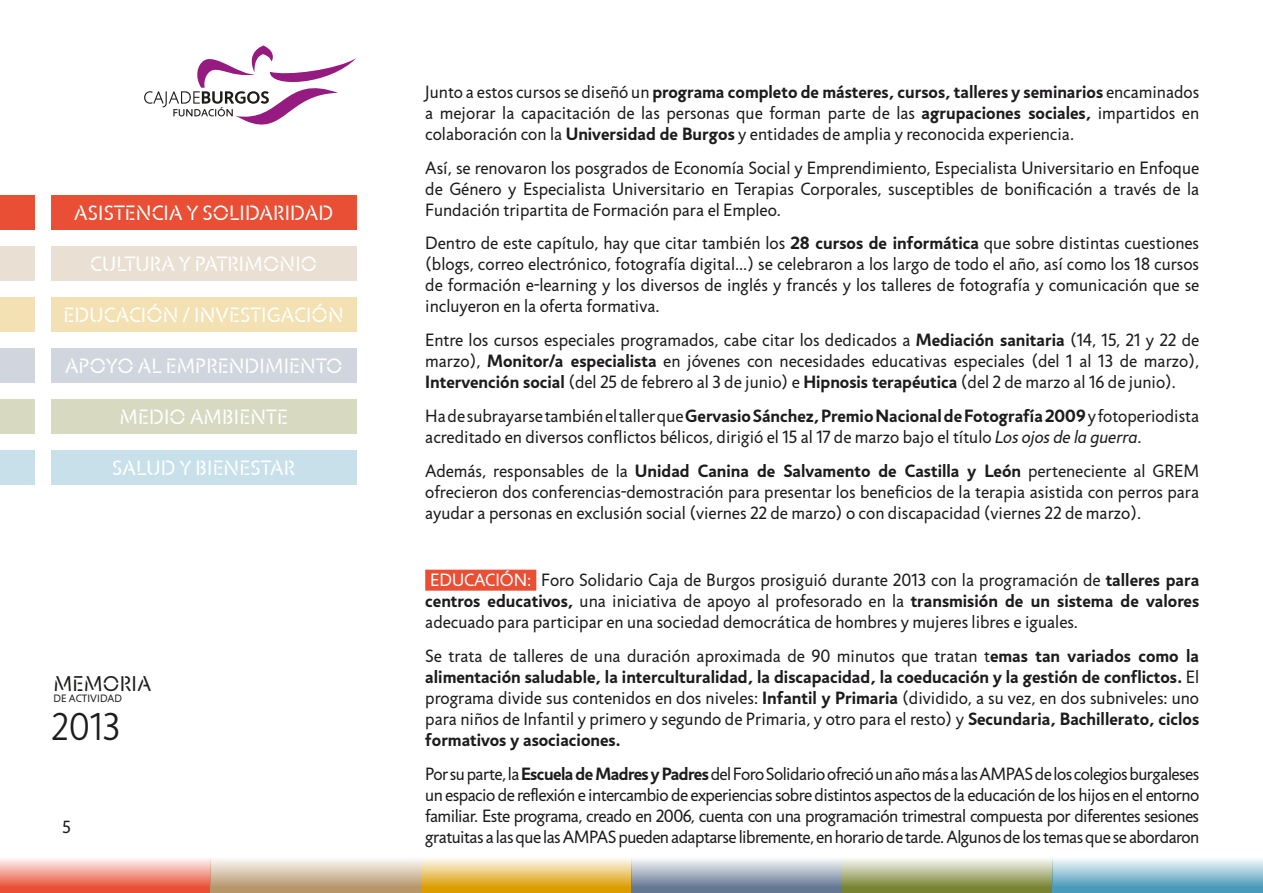
<style>
.page{position:relative;width:1263px;height:893px;background:#fff}
.page>*{position:absolute;margin:0;border:0;box-sizing:border-box;transform-origin:0 0}
.t1{font:300 39.3px "Jigsaw";color:#1d1d1b}
.t2{font:21.6px "Jigsaw Stencil";letter-spacing:.01em;color:#1d1d1b}
.t3{font:21px "Jigsaw Stencil";letter-spacing:.01em;color:#fff}
.t4{font:18px/21px "Jigsaw";color:#1d1b1d;text-align:justify}
.t5{font:18px "Jigsaw";color:#1d1d1b}
.t6{font:10.8px "Jigsaw";letter-spacing:.01em;color:#1d1d1b}
.s1{font-weight:700}
.s2{font-style:italic}
.s3{color:#fff}
</style>
<div class="page">
<svg style="left:144px;top:46px;width:212px;height:79px"></svg>
<svg style="left:0;top:859px;width:210px;height:34px"></svg>
<div style="left:210px;top:857px;width:211px;height:36px;background:linear-gradient(to bottom,#fcfbf9,#b08c5c)"></div>
<div style="left:421px;top:857px;width:210px;height:36px;background:linear-gradient(to bottom,#fdfbf6,#d99400)"></div>
<svg style="left:631px;top:858px;width:211px;height:35px"></svg>
<svg style="left:842px;top:859px;width:210px;height:34px"></svg>
<svg style="left:1052px;top:858px;width:211px;height:35px"></svg>
<div style="left:51px;top:196px;width:305px;height:34px;background:#e94f35"></div>
<div style="left:51px;top:247px;width:305px;height:34px;background:#e9dfd2"></div>
<div style="left:51px;top:298px;width:305px;height:34px;background:#f4e1b3"></div>
<div style="left:51px;top:349px;width:305px;height:34px;background:#d1d6de"></div>
<div style="left:51px;top:400px;width:305px;height:34px;background:#d7dac1"></div>
<div style="left:51px;top:451px;width:305px;height:34px;background:#c8e0ea"></div>
<div style="left:0;top:196px;width:34px;height:34px;background:#e94f35"></div>
<div style="left:0;top:247px;width:34px;height:34px;background:#e9dfd2"></div>
<div style="left:0;top:298px;width:34px;height:34px;background:#f4e1b3"></div>
<div style="left:0;top:349px;width:34px;height:34px;background:#d1d6de"></div>
<div style="left:0;top:400px;width:34px;height:34px;background:#d7dac1"></div>
<div style="left:0;top:451px;width:34px;height:34px;background:#c8e0ea"></div>
<div style="left:425px;top:570px;width:111px;height:21px;background:#e94f35"></div>
<p class="t3" style="left:74px;top:201px;width:260px">ASISTENCIA Y SOLIDARIDAD</p>
<p class="t3" style="left:90px;top:252px;width:228px">CULTURA Y PATRIMONIO</p>
<p class="t3" style="left:64px;top:303px;width:282px">EDUCACIÓN / INVESTIGACIÓN</p>
<p class="t3" style="left:65px;top:354px;width:279px">APOYO AL EMPRENDIMIENTO</p>
<p class="t3" style="left:120px;top:405px;width:170px">MEDIO AMBIENTE</p>
<p class="t3" style="left:112px;top:456px;width:184px">SALUD Y BIENESTAR</p>
<p class="t2" style="left:54px;top:672px;width:99px">MEMORIA</p>
<p class="t6" style="left:54px;top:692px;width:70px">DE ACTIVIDAD</p>
<h1 class="t1" style="left:51px;top:704px;width:71px">2013</h1>
<p class="t5" style="left:63px;top:813px;width:10px">5</p>
<p class="t4" style="left:425px;top:81px;width:775px">Junto a estos cursos se diseñó un <span class="s1">programa completo de másteres, cursos, talleres y seminarios</span> encaminados a mejorar la capacitación de las personas que forman parte de las <span class="s1">agrupaciones sociales,</span> impartidos en colaboración con la <span class="s1">Universidad de Burgos</span> y entidades de amplia y reconocida experiencia.</p>
<p class="t4" style="left:425px;top:157px;width:775px">Así, se renovaron los posgrados de Economía Social y Emprendimiento, Especialista Universitario en Enfoque de Género y Especialista Universitario en Terapias Corporales, susceptibles de bonificación a través de la Fundación tripartita de Formación para el Empleo.</p>
<p class="t4" style="left:425px;top:233px;width:775px">Dentro de este capítulo, hay que citar también los <span class="s1">28 cursos de informática</span> que sobre distintas cuestiones (blogs, correo electrónico, fotografía digital...) se celebraron a los largo de todo el año, así como los 18 cursos de formación e-learning y los diversos de inglés y francés y los talleres de fotografía y comunicación que se incluyeron en la oferta formativa.</p>
<p class="t4" style="left:425px;top:330px;width:775px">Entre los cursos especiales programados, cabe citar los dedicados a <span class="s1">Mediación sanitaria</span> (14, 15, 21 y 22 de marzo), <span class="s1">Monitor/a especialista</span> en jóvenes con necesidades educativas especiales (del 1 al 13 de marzo), <span class="s1">Intervención social</span> (del 25 de febrero al 3 de junio) e <span class="s1">Hipnosis terapéutica</span> (del 2 de marzo al 16 de junio).</p>
<p class="t4" style="left:425px;top:405px;width:775px">Ha de subrayarse también el taller que <span class="s1">Gervasio Sánchez, Premio Nacional de Fotografía 2009</span> y fotoperiodista acreditado en diversos conflictos bélicos, dirigió el 15 al 17 de marzo bajo el título <span class="s2">Los ojos de la guerra.</span></p>
<p class="t4" style="left:425px;top:460px;width:775px">Además, responsables de la <span class="s1">Unidad Canina de Salvamento de Castilla y León</span> perteneciente al GREM ofrecieron dos conferencias-demostración para presentar los beneficios de la terapia asistida con perros para ayudar a personas en exclusión social (viernes 22 de marzo) o con discapacidad (viernes 22 de marzo).</p>
<p class="t4" style="left:425px;top:570px;width:775px"><span class="s3">EDUCACIÓN:</span> Foro Solidario Caja de Burgos prosiguió durante 2013 con la programación de <span class="s1">talleres para centros educativos,</span> una iniciativa de apoyo al profesorado en la <span class="s1">transmisión de un sistema de valores </span>adecuado para participar en una sociedad democrática de hombres y mujeres libres e iguales.</p>
<p class="t4" style="left:425px;top:645px;width:775px">Se trata de talleres de una duración aproximada de 90 minutos que tratan t<span class="s1">emas tan variados como la alimentación saludable, la interculturalidad, la discapacidad, la coeducación y la gestión de conflictos.</span> El programa divide sus contenidos en dos niveles: <span class="s1">Infantil y Primaria</span> (dividido, a su vez, en dos subniveles: uno para niños de Infantil y primero y segundo de Primaria, y otro para el resto) y <span class="s1">Secundaria, Bachillerato, ciclos formativos y asociaciones.</span></p>
<p class="t4" style="left:425px;top:763px;width:775px">Por su parte, la <span class="s1">Escuela de Madres y Padres</span> del Foro Solidario ofreció un año más a las AMPAS de los colegios burgaleses un espacio de reflexión e intercambio de experiencias sobre distintos aspectos de la educación de los hijos en el entorno familiar. Este programa, creado en 2006, cuenta con una programación trimestral compuesta por diferentes sesiones gratuitas a las que las AMPAS pueden adaptarse libremente, en horario de tarde. Algunos de los temas que se abordaron</p>
</div>
